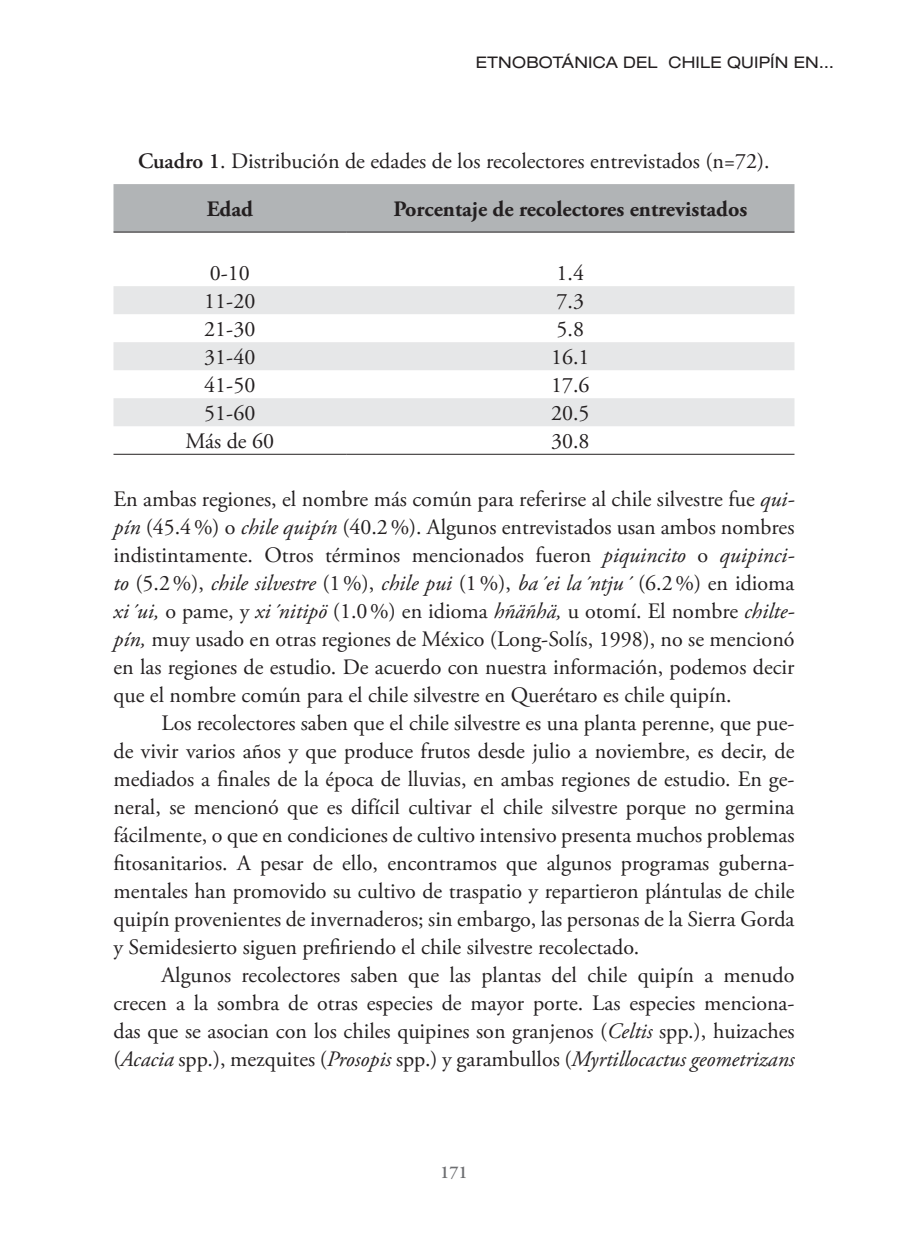
<style>
.page{position:relative;width:908px;height:1248px;background:#fff}
.page>*{position:absolute;margin:0;border:0;box-sizing:border-box;transform-origin:0 0}
.Párrafo_sangría{font:22px/28px "Adobe Garamond Pro";color:#231f20;text-align:justify}
.Párrafo_inicio{font:22px/28px "Adobe Garamond Pro";color:#231f20;text-align:justify}
.Subtítulo{font:700 22px "Adobe Garamond Pro";color:#231f20}
.t1{font:600 18px "Adobe Garamond Pro";color:#6d6e71}
.t2{font:expanded 16px "Helvetica Neue LT Std";letter-spacing:.01em;color:#231f20}
.s1{font-weight:600}
.s2{font-style:italic}
</style>
<div class="page">
<div style="left:113px;top:184px;width:681px;height:47px;background:#b1b4b6"></div>
<svg style="left:113px;top:286px;width:681px;height:140px;fill:#e6e7e8"></svg>
<hr style="left:113px;top:231px;width:233px;height:1px;background:#231f20">
<hr style="left:346px;top:231px;width:448px;height:1px;background:#231f20">
<hr style="left:113px;top:453px;width:233px;height:1px;background:#231f20">
<hr style="left:346px;top:453px;width:448px;height:1px;background:#231f20">
<p class="t2" style="left:475px;top:53px;width:359px">ETNOBOTÁNICA DEL CHILE QUIPÍN EN...</p>
<p class="Párrafo_inicio" style="left:138px;top:148px;width:632px"><span class="s1">Cuadro 1</span>. Distribución de edades de los recolectores entrevistados (n=72).</p>
<p class="Subtítulo" style="left:206px;top:196px;width:48px">Edad</p>
<p class="Subtítulo" style="left:393px;top:196px;width:355px">Porcentaje de recolectores entrevistados</p>
<p class="Párrafo_inicio" style="left:210px;top:260px;width:42px">0-10</p>
<p class="Párrafo_inicio" style="left:556px;top:260px;width:29px">1.4</p>
<p class="Párrafo_inicio" style="left:204px;top:288px;width:53px">11-20</p>
<p class="Párrafo_inicio" style="left:556px;top:288px;width:29px">7.3</p>
<p class="Párrafo_inicio" style="left:204px;top:316px;width:53px">21-30</p>
<p class="Párrafo_inicio" style="left:556px;top:316px;width:29px">5.8</p>
<p class="Párrafo_inicio" style="left:204px;top:344px;width:53px">31-40</p>
<p class="Párrafo_inicio" style="left:551px;top:344px;width:40px">16.1</p>
<p class="Párrafo_inicio" style="left:204px;top:372px;width:53px">41-50</p>
<p class="Párrafo_inicio" style="left:551px;top:372px;width:40px">17.6</p>
<p class="Párrafo_inicio" style="left:204px;top:400px;width:53px">51-60</p>
<p class="Párrafo_inicio" style="left:551px;top:400px;width:40px">20.5</p>
<p class="Párrafo_inicio" style="left:185px;top:428px;width:90px">Más de 60</p>
<p class="Párrafo_inicio" style="left:551px;top:428px;width:40px">30.8</p>
<p class="Párrafo_inicio" style="left:113px;top:485px;width:682px">En ambas regiones, el nombre más común para referirse al chile silvestre fue <span class="s2">qui&shy;pín</span> (45.4%) o <span class="s2">chile quipín</span> (40.2%). Algunos entrevistados usan ambos nombres indistintamente. Otros términos mencionados fueron <span class="s2">piquincito</span> o <span class="s2">quipinci&shy;to</span> (5.2%), <span class="s2">chile silvestre</span> (1%), <span class="s2">chile pui</span> (1%), <span class="s2">ba´ei la´ntju´</span> (6.2%) en idioma <span class="s2">xi´ui,</span> o pame, y <span class="s2">xi´nitipö</span> (1.0%) en idioma <span class="s2">hñäñhä,</span> u otomí. El nombre <span class="s2">chilte&shy;pín,</span> muy usado en otras regiones de México (Long-Solís, 1998), no se mencionó en las regiones de estudio. De acuerdo con nuestra información, podemos decir que el nombre común para el chile silvestre en Querétaro es chile quipín.</p>
<p class="Párrafo_sangría" style="left:113px;top:709px;width:682px;text-indent:48px">Los recolectores saben que el chile silvestre es una planta perenne, que pue&shy;de vivir varios años y que produce frutos desde julio a noviembre, es decir, de mediados a finales de la época de lluvias, en ambas regiones de estudio. En ge&shy;neral, se mencionó que es difícil cultivar el chile silvestre porque no germina fácilmente, o que en condiciones de cultivo intensivo presenta muchos problemas fitosanitarios. A pesar de ello, encontramos que algunos programas guberna&shy;mentales han promovido su cultivo de traspatio y repartieron plántulas de chile quipín provenientes de invernaderos; sin embargo, las personas de la Sierra Gorda y Semidesierto siguen prefiriendo el chile silvestre recolectado.</p>
<p class="Párrafo_sangría" style="left:113px;top:961px;width:682px;text-indent:48px">Algunos recolectores saben que las plantas del chile quipín a menudo crecen a la sombra de otras especies de mayor porte. Las especies menciona&shy;das que se asocian con los chiles quipines son granjenos (<span class="s2">Celtis</span> spp.), huizaches (<span class="s2">Acacia</span> spp.), mezquites (<span class="s2">Prosopis</span> spp.) y garambullos (<span class="s2">Myrtillocactus geometrizans</span></p>
<p class="t1" style="left:440px;top:1161px;width:29px">171</p>
</div>
